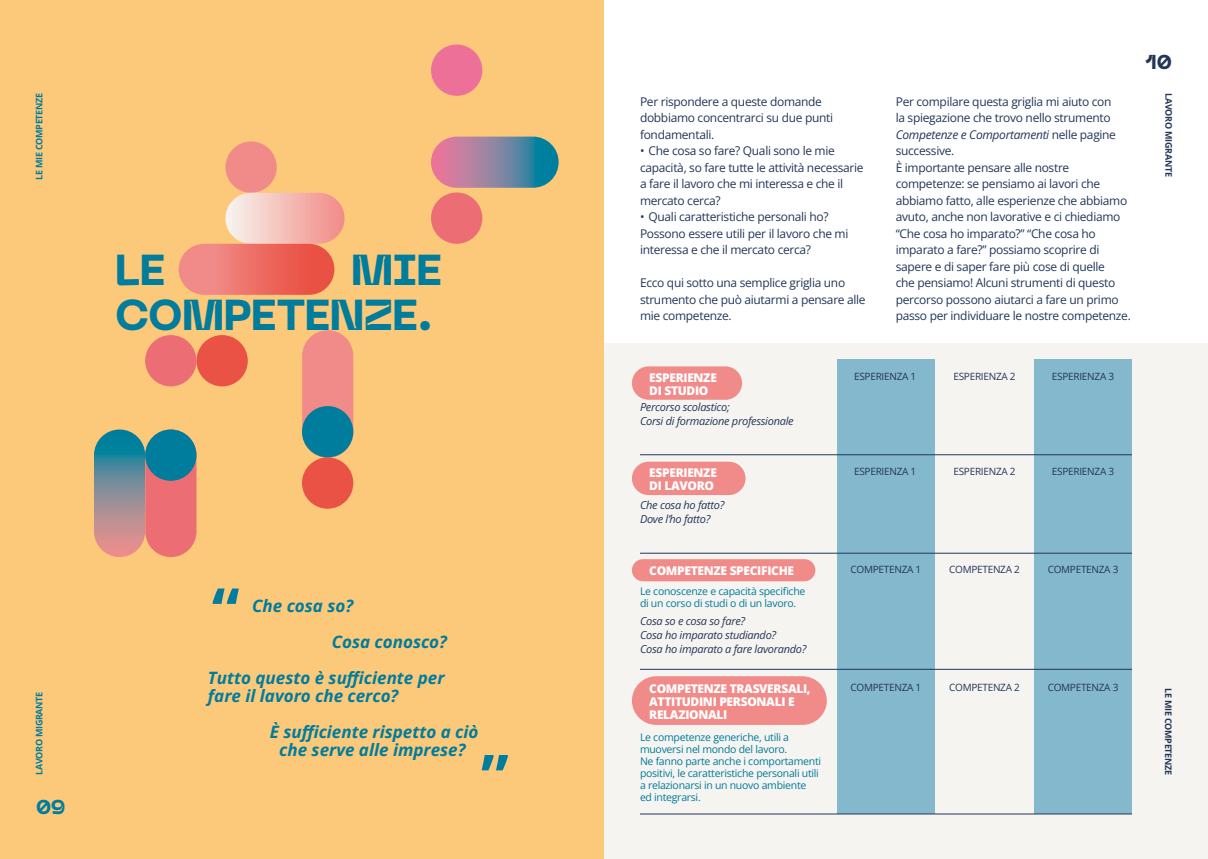
<style>
.page{position:relative;width:1208px;height:859px;background:#fff}
.page>*{position:absolute;margin:0;border:0;box-sizing:border-box;transform-origin:0 0}
.t1{font:700 62.7px "Open Sans";color:#007c9c}
.t2{font:800 43px "Neue Machina";letter-spacing:-.03em;color:#007c9c}
.t3{font:800 20px "Neue Machina";color:#007c9c}
.t4{font:800 20px "Neue Machina";color:#223659}
.t5{font:italic 700 17px/18px "Open Sans";color:#007c9c;text-align:center}
.t6{font:12px/16.5px "Open Sans";letter-spacing:-.025em;color:#223659}
.t7{font:800 12px/13px "Open Sans";letter-spacing:-.025em;color:#fff}
.t8{font:italic 11px "Open Sans";letter-spacing:-.025em;color:#223659}
.t9{font:10.5px/12px "Open Sans";letter-spacing:-.025em;color:#007c9c}
.t10{font:10px "Open Sans";letter-spacing:-.025em;color:#223659}
.t11{font:700 9px "Open Sans";letter-spacing:-.03em;color:#007c9c}
.t12{font:700 9px "Open Sans";letter-spacing:-.03em;color:#223659}
.s1{font-style:italic}
</style>
<div class="page">
<div style="left:0;top:0;width:604px;height:859px;background:#fcc87a"></div>
<div style="left:604px;top:344px;width:604px;height:515px;background:#f6f4f0"></div>
<div style="left:632px;top:366px;width:110px;height:34px;background:#f18b89;border-radius:17px"></div>
<div style="left:632px;top:462px;width:113px;height:33px;background:#f18b89;border-radius:17px"></div>
<div style="left:632px;top:676px;width:195px;height:49px;background:#f18b89;border-radius:24px"></div>
<div style="left:632px;top:559px;width:183px;height:22px;background:#f18b89;border-radius:11px"></div>
<svg style="left:94px;top:429px;width:51px;height:128px;background:#7d8b96"></svg>
<div style="left:302px;top:330px;width:51px;height:128px;background:#f18b89;border-radius:26px"></div>
<div style="left:145px;top:429px;width:51px;height:128px;background:#ed6d74;border-radius:26px"></div>
<div style="left:302px;top:457px;width:51px;height:52px;background:#ea5246;border-radius:50%"></div>
<div style="left:302px;top:406px;width:51px;height:51px;background:#007c9c;border-radius:50%"></div>
<div style="left:431px;top:45px;width:51px;height:51px;background:#ed7099;border-radius:50%"></div>
<div style="left:225px;top:141px;width:52px;height:52px;background:#f18b89;border-radius:50%"></div>
<div style="left:145px;top:429px;width:51px;height:52px;background:#007c9c;border-radius:50%"></div>
<div style="left:196px;top:335px;width:52px;height:51px;background:#ea5246;border-radius:50%"></div>
<div style="left:145px;top:335px;width:51px;height:51px;background:#ed6d74;border-radius:50%"></div>
<div style="left:431px;top:192px;width:51px;height:52px;background:#ed6d74;border-radius:50%"></div>
<div style="left:225px;top:193px;width:119px;height:51px;background:linear-gradient(to right,#f7f4ec,#f28b87);border-radius:26px"></div>
<div style="left:179px;top:244px;width:155px;height:51px;background:linear-gradient(to right,#f29593,#e9493a);border-radius:26px"></div>
<svg style="left:431px;top:137px;width:127px;height:51px;background:#8081a0"></svg>
<div style="left:837px;top:359px;width:98px;height:454px;background:#84b8cd"></div>
<div style="left:1034px;top:359px;width:98px;height:454px;background:#84b8cd"></div>
<hr style="left:640px;top:454px;width:492px;height:1px;background:#223659">
<hr style="left:640px;top:553px;width:492px;height:1px;background:#223659">
<hr style="left:640px;top:669px;width:492px;height:1px;background:#223659">
<hr style="left:640px;top:813px;width:492px;height:1px;background:#223659">
<p class="t11" style="left:33px;top:180px;width:88px;rotate:-90deg">LE MIE COMPETENZE</p>
<p class="t2" style="left:115px;top:242px;width:52px">LE</p>
<p class="t2" style="left:351px;top:242px;width:93px">MIE</p>
<p class="t2" style="left:115px;top:287px;width:320px">COMPETENZE.</p>
<p class="t11" style="left:33px;top:775px;width:85px;rotate:-90deg">LAVORO MIGRANTE</p>
<h3 class="t3" style="left:36px;top:794px;width:31px">09</h3>
<p class="t1" style="left:212px;top:568px;width:29px">“</p>
<p class="t5" style="left:252px;top:596px;width:103px">Che cosa so?</p>
<p class="t5" style="left:332px;top:632px;width:117px">Cosa conosco?</p>
<p class="t5" style="left:208px;top:668px;width:238px">Tutto questo è sufficiente per</p>
<p class="t5" style="left:208px;top:686px;width:192px">fare il lavoro che cerco?</p>
<p class="t5" style="left:270px;top:722px;width:210px">È sufficiente rispetto a ciò che serve alle imprese?</p>
<p class="t1" style="left:481px;top:734px;width:29px">”</p>
<p class="t6" style="left:640px;top:93px;width:195px">Per rispondere a queste domande dobbiamo concentrarci su due punti fondamentali.</p>
<p class="t6" style="left:640px;top:142px;width:225px">• Che cosa so fare? Quali sono le mie capacità, so fare tutte le attività necessarie a fare il lavoro che mi interessa e che il mercato cerca?</p>
<p class="t6" style="left:640px;top:208px;width:210px">• Quali caratteristiche personali ho?<br>Possono essere utili per il lavoro che mi interessa e che il mercato cerca?</p>
<p class="t6" style="left:640px;top:274px;width:227px">Ecco qui sotto una semplice griglia uno strumento che può aiutarmi a pensare alle mie competenze.</p>
<p class="t6" style="left:895px;top:93px;width:222px">Per compilare questa griglia mi aiuto con la spiegazione che trovo nello strumento <span class="s1">Competenze e Comportamenti</span> nelle pagine successive.</p>
<p class="t6" style="left:895px;top:159px;width:237px">È importante pensare alle nostre competenze: se pensiamo ai lavori che abbiamo fatto, alle esperienze che abbiamo avuto, anche non lavorative e ci chiediamo “Che cosa ho imparato?” “Che cosa ho imparato a fare?” possiamo scoprire di sapere e di saper fare più cose di quelle<br>che pensiamo! Alcuni strumenti di questo percorso possono aiutarci a fare un primo passo per individuare le nostre competenze.</p>
<h3 class="t4" style="left:1145px;top:49px;width:28px">10</h3>
<p class="t12" style="left:1174px;top:93px;width:85px;rotate:90deg">LAVORO MIGRANTE</p>
<p class="t7" style="left:649px;top:371px;width:69px">ESPERIENZE</p>
<p class="t7" style="left:649px;top:384px;width:61px">DI STUDIO</p>
<p class="t8" style="left:640px;top:399px;width:91px">Percorso scolastico;</p>
<p class="t8" style="left:640px;top:413px;width:155px">Corsi di formazione professionale</p>
<p class="t7" style="left:649px;top:466px;width:69px">ESPERIENZE</p>
<p class="t7" style="left:649px;top:479px;width:66px">DI LAVORO</p>
<p class="t8" style="left:640px;top:497px;width:86px">Che cosa ho fatto?</p>
<p class="t8" style="left:640px;top:511px;width:72px">Dove l’ho fatto?</p>
<p class="t7" style="left:649px;top:564px;width:146px">COMPETENZE SPECIFICHE</p>
<p class="t9" style="left:640px;top:585px;width:167px">Le conoscenze e capacità specifiche</p>
<p class="t9" style="left:640px;top:597px;width:158px">di un corso di studi o di un lavoro.</p>
<p class="t8" style="left:640px;top:613px;width:107px">Cosa so e cosa so fare?</p>
<p class="t8" style="left:640px;top:627px;width:138px">Cosa ho imparato studiando?</p>
<p class="t8" style="left:640px;top:641px;width:168px">Cosa ho imparato a fare lavorando?</p>
<p class="t7" style="left:649px;top:682px;width:163px">COMPETENZE TRASVERSALI,<br>ATTITUDINI PERSONALI E<br>RELAZIONALI</p>
<p class="t9" style="left:640px;top:731px;width:151px">Le competenze generiche, utili a muoversi nel mondo del lavoro.</p>
<p class="t9" style="left:640px;top:755px;width:183px">Ne fanno parte anche i comportamenti positivi, le caratteristiche personali utili a relazionarsi in un nuovo ambiente</p>
<p class="t9" style="left:640px;top:791px;width:62px">ed integrarsi.</p>
<p class="t10" style="left:854px;top:369px;width:64px">ESPERIENZA 1</p>
<p class="t10" style="left:854px;top:464px;width:64px">ESPERIENZA 1</p>
<p class="t10" style="left:953px;top:369px;width:64px">ESPERIENZA 2</p>
<p class="t10" style="left:953px;top:464px;width:64px">ESPERIENZA 2</p>
<p class="t10" style="left:1052px;top:369px;width:64px">ESPERIENZA 3</p>
<p class="t10" style="left:1052px;top:464px;width:64px">ESPERIENZA 3</p>
<p class="t10" style="left:850px;top:563px;width:72px">COMPETENZA 1</p>
<p class="t10" style="left:949px;top:563px;width:72px">COMPETENZA 2</p>
<p class="t10" style="left:1047px;top:563px;width:72px">COMPETENZA 3</p>
<p class="t10" style="left:850px;top:681px;width:72px">COMPETENZA 1</p>
<p class="t10" style="left:949px;top:681px;width:72px">COMPETENZA 2</p>
<p class="t10" style="left:1047px;top:681px;width:72px">COMPETENZA 3</p>
<p class="t12" style="left:1174px;top:688px;width:88px;rotate:90deg">LE MIE COMPETENZE</p>
</div>
